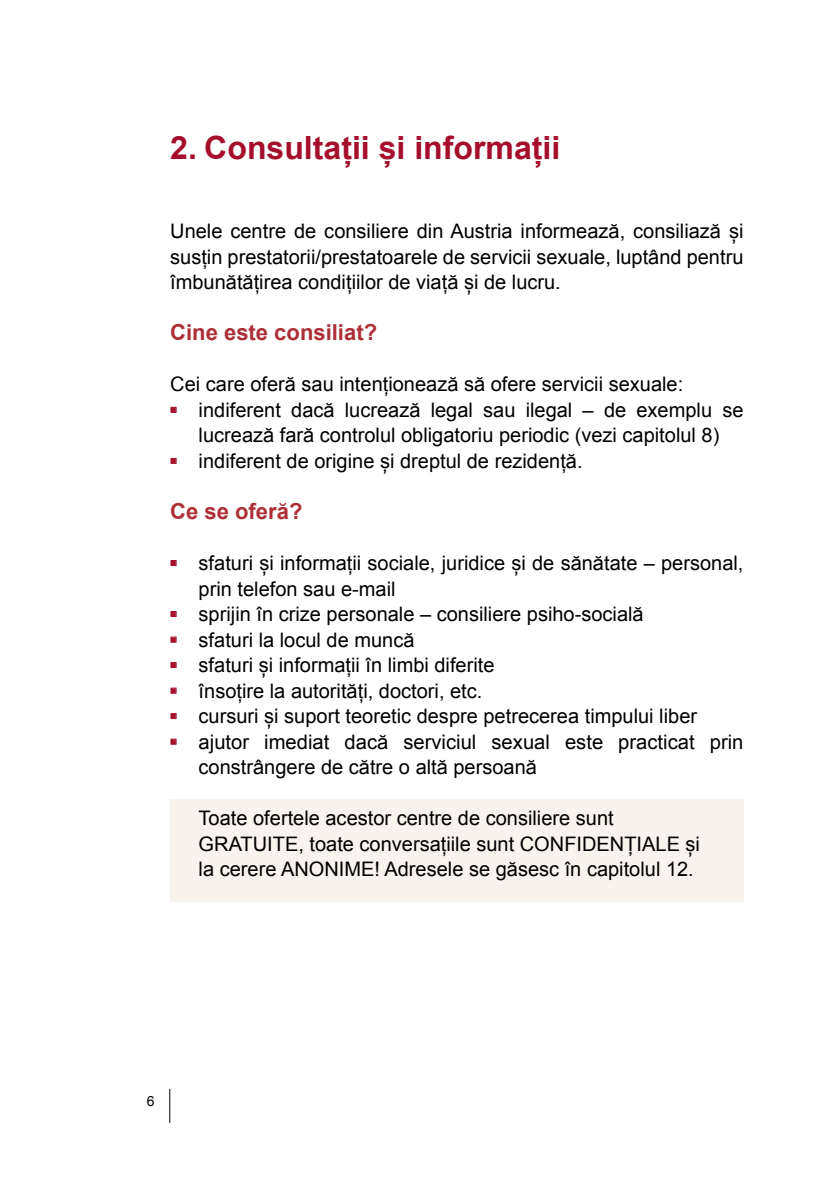
<style>
.page{position:relative;width:840px;height:1191px;background:#fff}
.page>*{position:absolute;margin:0;border:0;box-sizing:border-box;transform-origin:0 0}
.t1{font:700 32px "Arial";color:#a50f2b}
.t2{font:700 22px "Arial";color:#ad2f36}
.t3{font:20px/25.6px "Arial";color:#000}
.t4{font:14px "Arial";color:#000}
.s1{font-family:"Akzidenz Grotesk Pro";font-weight:700;color:#a50f2b}
</style>
<div class="page">
<hr style="left:169px;top:1089px;width:1px;height:34px;background:#000">
<div style="left:170px;top:799px;width:573px;height:51px;background:#f8f3ec"></div>
<div style="left:170px;top:850px;width:573px;height:51px;background:#f8f3ec"></div>
<svg style="left:171px;top:407px;width:5px;height:5px"></svg>
<svg style="left:171px;top:458px;width:5px;height:5px"></svg>
<svg style="left:171px;top:560px;width:5px;height:5px"></svg>
<svg style="left:171px;top:611px;width:5px;height:5px"></svg>
<svg style="left:171px;top:637px;width:5px;height:5px"></svg>
<svg style="left:171px;top:662px;width:5px;height:5px"></svg>
<svg style="left:171px;top:688px;width:5px;height:5px"></svg>
<svg style="left:171px;top:713px;width:5px;height:5px"></svg>
<svg style="left:171px;top:739px;width:5px;height:5px"></svg>
<h2 class="t1" style="left:170px;top:127px;width:391px">2. Consultații și informații</h2>
<p class="t3" style="left:170px;top:219px;width:574px;text-align:justify">Unele centre de consiliere din Austria informează, consiliază și susțin prestatorii/prestatoarele de servicii sexuale, luptând pentru îmbunătățirea condițiilor de viață și de lucru.</p>
<p class="t2" style="left:170px;top:318px;width:208px">Cine este consiliat?</p>
<p class="t3" style="left:170px;top:372px;width:514px">Cei care oferă sau intenționează să ofere servicii sexuale:</p>
<p class="t3" style="left:170px;top:397px;width:574px;text-align:center"><span class="s1">•</span> indiferent dacă lucrează legal sau ilegal – de exemplu se lucrează fară controlul obligatoriu periodic (vezi capitolul 8)</p>
<p class="t3" style="left:170px;top:448px;width:413px"><span class="s1">•</span> indiferent de origine și dreptul de rezidență.</p>
<p class="t2" style="left:170px;top:496px;width:134px">Ce se oferă?</p>
<p class="t3" style="left:198px;top:550px;width:546px;text-indent:-28px"><span class="s1">•</span> sfaturi și informații sociale, juridice și de sănătate – personal, prin telefon sau e-mail</p>
<p class="t3" style="left:170px;top:601px;width:474px"><span class="s1">•</span> sprijin în crize personale – consiliere psiho-socială</p>
<p class="t3" style="left:170px;top:627px;width:245px"><span class="s1">•</span> sfaturi la locul de muncă</p>
<p class="t3" style="left:170px;top:652px;width:325px"><span class="s1">•</span> sfaturi și informații în limbi diferite</p>
<p class="t3" style="left:170px;top:678px;width:313px"><span class="s1">•</span> însoțire la autorități, doctori, etc.</p>
<p class="t3" style="left:170px;top:703px;width:528px"><span class="s1">•</span> cursuri și suport teoretic despre petrecerea timpului liber</p>
<p class="t3" style="left:198px;top:729px;width:546px;text-indent:-28px"><span class="s1">•</span> ajutor imediat dacă serviciul sexual este practicat prin constrângere de către o altă persoană</p>
<p class="t3" style="left:198px;top:805px;width:502px">Toate ofertele acestor centre de consiliere sunt<br>GRATUITE, toate conversațiile sunt CONFIDENȚIALE și la cerere ANONIME! Adresele se găsesc în capitolul 12.</p>
<p class="t4" style="left:147px;top:1092px;width:9px">6</p>
</div>
